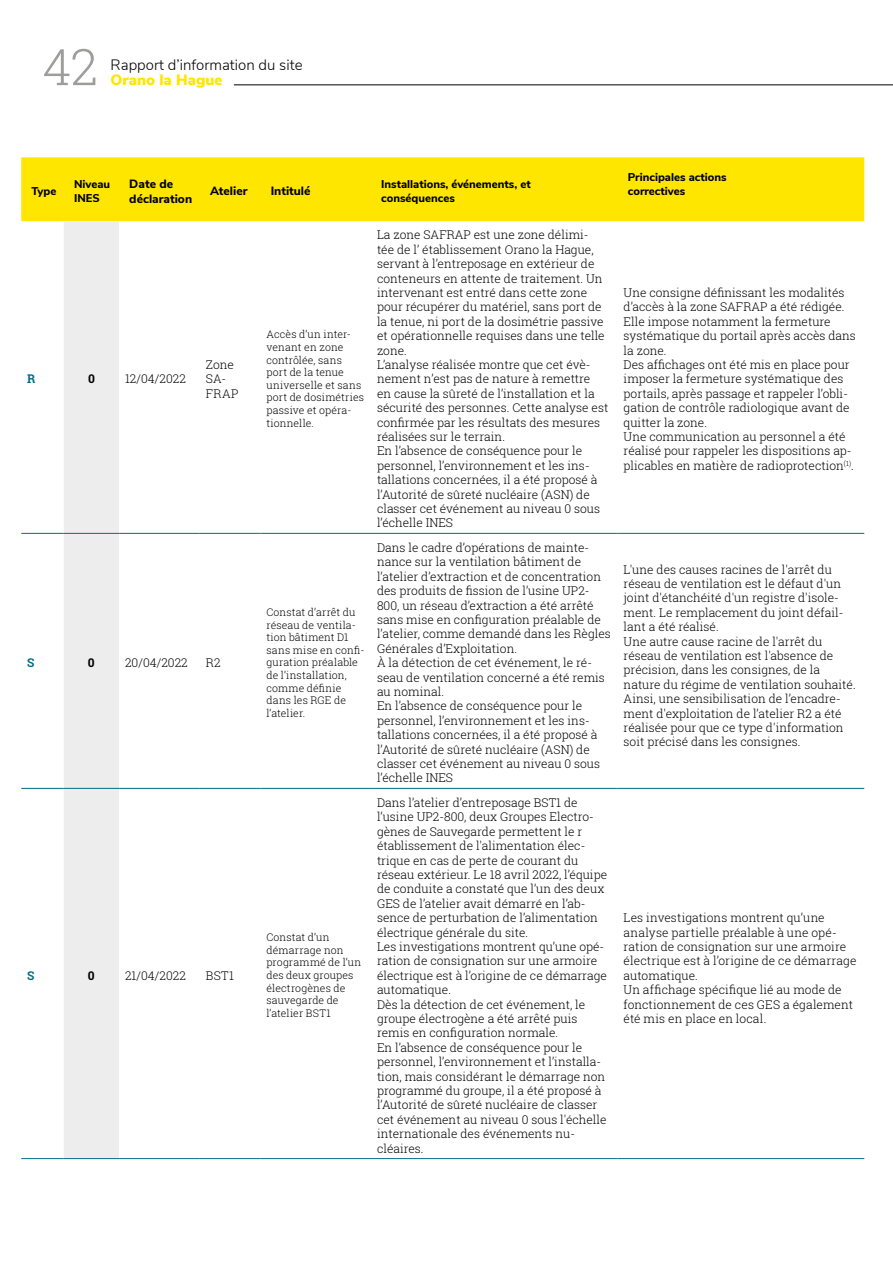
<style>
.page{position:relative;width:893px;height:1263px;background:#fff}
.page>*{position:absolute;margin:0;border:0;box-sizing:border-box;transform-origin:0 0}
.t1{font:300 50.4px "Roboto Slab";color:#9d9d9c}
.t2{font:300 15px "Nunito Sans";color:#000}
.t3{font:900 15px "Nunito Sans";color:#ffe600}
.t4{font:300 12px/14.4px "Roboto Slab";color:#000}
.t5{font:800 12px/14.4px "Nunito Sans";color:#000}
.t6{font:700 12px "Roboto Slab";color:#006d86}
.t7{font:700 12px "Roboto Slab";color:#000}
.t8{font:800 11.25px/13.5px "Nunito Sans";color:#000}
.t9{font:300 10.5px/12.6px "Roboto Slab";letter-spacing:.015em;color:#000}
</style>
<div class="page">
<hr style="left:234px;top:85px;width:659px;height:1px;background:#000">
<div style="left:21px;top:157px;width:843px;height:64px;background:#ffe600"></div>
<div style="left:64px;top:221px;width:55px;height:937px;background:#ededed"></div>
<hr style="left:21px;top:533px;width:43px;height:1px;background:#006d86">
<hr style="left:64px;top:533px;width:55px;height:1px;background:#006d86">
<hr style="left:119px;top:533px;width:81px;height:1px;background:#006d86">
<hr style="left:200px;top:533px;width:60px;height:1px;background:#006d86">
<hr style="left:260px;top:533px;width:111px;height:1px;background:#006d86">
<hr style="left:371px;top:533px;width:247px;height:1px;background:#006d86">
<hr style="left:618px;top:533px;width:246px;height:1px;background:#006d86">
<hr style="left:21px;top:788px;width:43px;height:1px;background:#006d86">
<hr style="left:64px;top:788px;width:55px;height:1px;background:#006d86">
<hr style="left:119px;top:788px;width:81px;height:1px;background:#006d86">
<hr style="left:200px;top:788px;width:60px;height:1px;background:#006d86">
<hr style="left:260px;top:788px;width:111px;height:1px;background:#006d86">
<hr style="left:371px;top:788px;width:247px;height:1px;background:#006d86">
<hr style="left:618px;top:788px;width:246px;height:1px;background:#006d86">
<hr style="left:21px;top:1158px;width:43px;height:1px;background:#006d86">
<hr style="left:64px;top:1158px;width:55px;height:1px;background:#006d86">
<hr style="left:119px;top:1158px;width:81px;height:1px;background:#006d86">
<hr style="left:200px;top:1158px;width:60px;height:1px;background:#006d86">
<hr style="left:260px;top:1158px;width:111px;height:1px;background:#006d86">
<hr style="left:371px;top:1158px;width:247px;height:1px;background:#006d86">
<hr style="left:618px;top:1158px;width:246px;height:1px;background:#006d86">
<h1 class="t1" style="left:43px;top:32px;width:57px">42</h1>
<p class="t2" style="left:111px;top:54px;width:193px">Rapport d’information du site</p>
<p class="t3" style="left:111px;top:69px;width:114px">Orano la Hague</p>
<p class="t8" style="left:32px;top:184px;width:26px">Type</p>
<p class="t8" style="left:74px;top:177px;width:38px">Niveau<br>INES</p>
<p class="t5" style="left:129px;top:176px;width:64px">Date de déclaration</p>
<p class="t5" style="left:210px;top:183px;width:39px">Atelier</p>
<p class="t5" style="left:271px;top:183px;width:41px">Intitulé</p>
<p class="t8" style="left:381px;top:177px;width:151px">Installations, événements, et conséquences</p>
<p class="t8" style="left:628px;top:170px;width:100px">Principales actions correctives</p>
<p class="t6" style="left:27px;top:371px;width:10px">R</p>
<p class="t7" style="left:88px;top:371px;width:8px">0</p>
<p class="t4" style="left:125px;top:371px;width:62px">12/04/2022</p>
<p class="t4" style="left:206px;top:357px;width:34px">Zone<br>SA-<br>FRAP</p>
<p class="t6" style="left:27px;top:655px;width:9px">S</p>
<p class="t7" style="left:88px;top:655px;width:8px">0</p>
<p class="t4" style="left:125px;top:655px;width:64px">20/04/2022</p>
<p class="t4" style="left:206px;top:655px;width:16px">R2</p>
<p class="t6" style="left:27px;top:967px;width:9px">S</p>
<p class="t7" style="left:88px;top:967px;width:8px">0</p>
<p class="t4" style="left:125px;top:968px;width:62px">21/04/2022</p>
<p class="t4" style="left:206px;top:968px;width:30px">BST1</p>
<p class="t9" style="left:266px;top:328px;width:99px">Accès d’un inter&shy;venant en zone contrôlée, sans port de la tenue universelle et sans port de dosimétries passive et opéra&shy;tionnelle.</p>
<p class="t9" style="left:266px;top:606px;width:100px">Constat d’arrêt du réseau de ventila&shy;tion bâtiment D1 sans mise en confi&shy;guration préalable de l’installation, comme définie dans les RGE de l’atelier.</p>
<p class="t9" style="left:266px;top:931px;width:96px">Constat d’un démarrage non programmé de l’un des deux groupes électrogènes de sauvegarde de l’atelier BST1</p>
<p class="t4" style="left:377px;top:227px;width:233px">La zone SAFRAP est une zone délimi&shy;tée de l’ établissement Orano la Hague, servant à l’entreposage en extérieur de conteneurs en attente de traitement. Un intervenant est entré dans cette zone pour récupérer du matériel, sans port de la tenue, ni port de la dosimétrie passive et opérationnelle requises dans une telle zone.<br>L’analyse réalisée montre que cet évè&shy;nement n’est pas de nature à remettre<br>en cause la sûreté de l’installation et la sécurité des personnes. Cette analyse est confirmée par les résultats des mesures réalisées sur le terrain.<br>En l’absence de conséquence pour le personnel, l’environnement et les ins&shy;tallations concernées, il a été proposé à l’Autorité de sûreté nucléaire (ASN) de classer cet événement au niveau 0 sous l’échelle INES</p>
<p class="t4" style="left:377px;top:540px;width:235px">Dans le cadre d’opérations de mainte&shy;nance sur la ventilation bâtiment de l’atelier d’extraction et de concentration des produits de fission de l’usine UP2- 800, un réseau d’extraction a été arrêté sans mise en configuration préalable de l’atelier, comme demandé dans les Règles Générales d’Exploitation.<br>À la détection de cet événement, le ré&shy;seau de ventilation concerné a été remis au nominal.<br>En l’absence de conséquence pour le personnel, l’environnement et les ins&shy;tallations concernées, il a été proposé à l’Autorité de sûreté nucléaire (ASN) de classer cet événement au niveau 0 sous l’échelle INES</p>
<p class="t4" style="left:377px;top:795px;width:232px">Dans l’atelier d’entreposage BST1 de l’usine UP2-800, deux Groupes Electro&shy;gènes de Sauvegarde permettent le r établissement de l'alimentation élec&shy;trique en cas de perte de courant du réseau extérieur. Le 18 avril 2022, l’équipe de conduite a constaté que l’un des deux GES de l’atelier avait démarré en l’ab&shy;sence de perturbation de l’alimentation électrique générale du site.<br>Les investigations montrent qu’une opé&shy;ration de consignation sur une armoire électrique est à l’origine de ce démarrage automatique.<br>Dès la détection de cet événement, le groupe électrogène a été arrêté puis remis en configuration normale.<br>En l’absence de conséquence pour le personnel, l’environnement et l’installa&shy;tion, mais considérant le démarrage non programmé du groupe, il a été proposé à l’Autorité de sûreté nucléaire de classer cet événement au niveau 0 sous l'échelle internationale des événements nu&shy;cléaires.</p>
<p class="t4" style="left:624px;top:285px;width:234px">Une consigne définissant les modalités d’accès à la zone SAFRAP a été rédigée.<br>Elle impose notamment la fermeture systématique du portail après accès dans la zone.<br>Des affichages ont été mis en place pour imposer la fermeture systématique des portails, après passage et rappeler l’obli&shy;gation de contrôle radiologique avant de quitter la zone.<br>Une communication au personnel a été réalisé pour rappeler les dispositions ap&shy;plicables en matière de radioprotection<sup>(1)</sup>.</p>
<p class="t4" style="left:624px;top:562px;width:234px">L'une des causes racines de l'arrêt du réseau de ventilation est le défaut d'un joint d'étanchéité d'un registre d'isole&shy;ment. Le remplacement du joint défail&shy;lant a été réalisé.<br>Une autre cause racine de l'arrêt du réseau de ventilation est l'absence de précision, dans les consignes, de la nature du régime de ventilation souhaité.<br>Ainsi, une sensibilisation de l’encadre&shy;ment d'exploitation de l’atelier R2 a été réalisée pour que ce type d'information soit précisé dans les consignes.</p>
<p class="t4" style="left:624px;top:910px;width:234px">Les investigations montrent qu’une analyse partielle préalable à une opé&shy;ration de consignation sur une armoire électrique est à l’origine de ce démarrage automatique.<br>Un affichage spécifique lié au mode de fonctionnement de ces GES a également été mis en place en local.</p>
</div>
